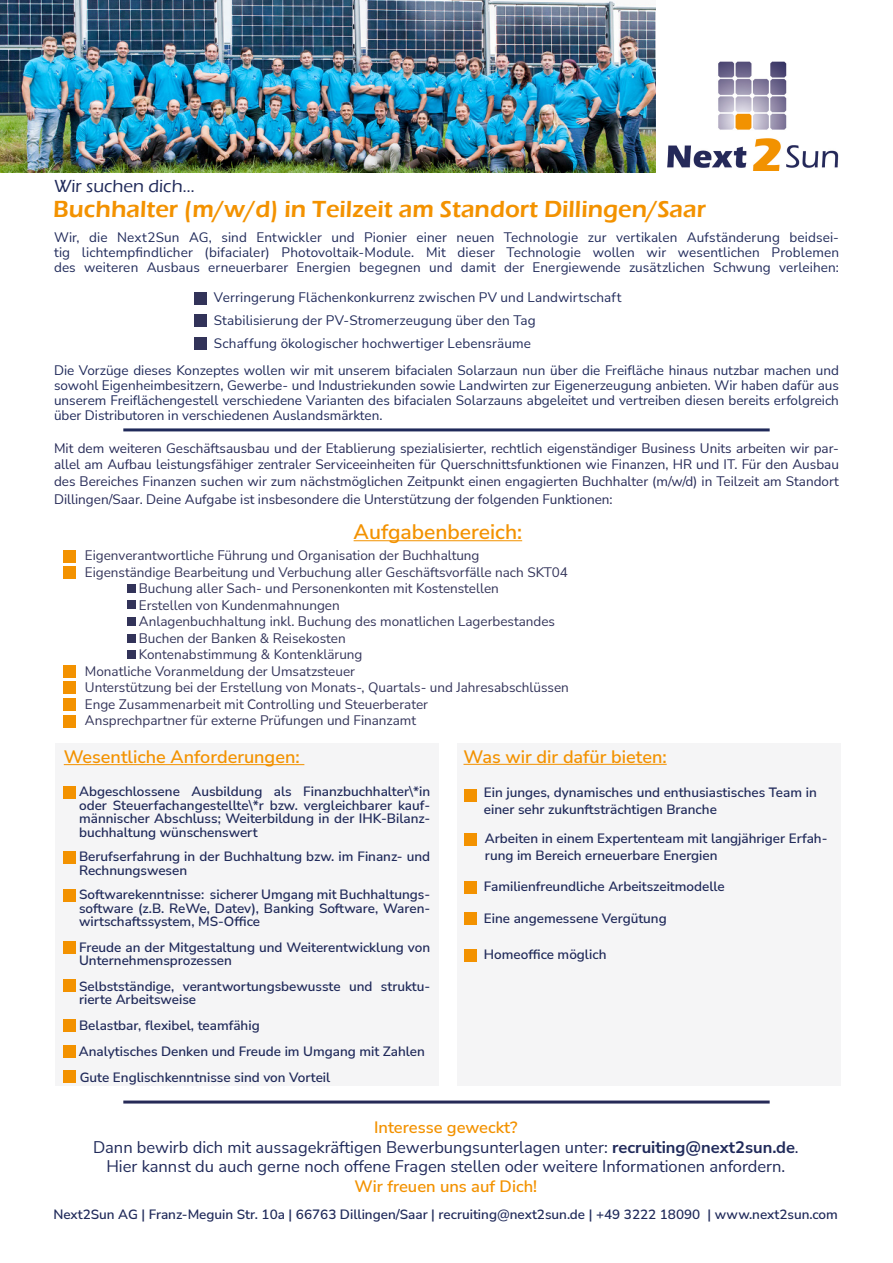
<style>
.page{position:relative;width:893px;height:1263px;background:#fff}
.page>*{position:absolute;margin:0;border:0;box-sizing:border-box;transform-origin:0 0}
.t1{font:600 24px "Eras ITC";color:#f39200}
.t2{font:600 21px "Nunito Sans";color:#f39200}
.t3{font:600 18px "Nunito Sans";color:#f39200}
.t4{font:500 18px "Eras ITC";color:#202a5a}
.t5{font:16.5px/19.5px "Nunito Sans";color:#202a5a;text-align:center}
.t6{font:600 16.5px "Nunito Sans";color:#f39200}
.t7{font:600 13.5px/13.5px "Nunito Sans";color:#202a5a}
.t8{font:13.5px/15px "Nunito Sans";letter-spacing:.01em;color:#202a5a;text-align:justify}
.t9{font:13.5px "Nunito Sans";color:#323359}
.t10{font:13.5px/16.5px "Nunito Sans";color:#262a57;text-align:justify}
.s1{font-weight:600;color:#f39200}
.s2{font-weight:700}
</style>
<div class="page">
<img style="left:667px;top:61px;width:172px;height:109px">
<div style="left:195px;top:292px;width:12px;height:12px;background:#323359"></div>
<div style="left:55px;top:743px;width:383px;height:342px;background:#f5f5f6"></div>
<div style="left:457px;top:743px;width:383px;height:342px;background:#f5f5f6"></div>
<hr style="left:64px;top:764px;width:240px;height:1px;background:#f39200">
<hr style="left:463px;top:764px;width:204px;height:1px;background:#f39200">
<div style="left:64px;top:786px;width:12px;height:12px;background:#f39200"></div>
<div style="left:465px;top:789px;width:12px;height:12px;background:#f39200"></div>
<div style="left:465px;top:833px;width:12px;height:12px;background:#f39200"></div>
<div style="left:465px;top:881px;width:12px;height:12px;background:#f39200"></div>
<div style="left:195px;top:314px;width:12px;height:12px;background:#323359"></div>
<div style="left:195px;top:338px;width:12px;height:12px;background:#323359"></div>
<hr style="left:354px;top:540px;width:168px;height:1px;background:#f39200">
<div style="left:465px;top:949px;width:12px;height:12px;background:#f39200"></div>
<div style="left:64px;top:851px;width:12px;height:13px;background:#f39200"></div>
<div style="left:64px;top:980px;width:12px;height:12px;background:#f39200"></div>
<div style="left:465px;top:913px;width:12px;height:12px;background:#f39200"></div>
<div style="left:64px;top:550px;width:12px;height:12px;background:#f39200"></div>
<div style="left:64px;top:567px;width:12px;height:12px;background:#f39200"></div>
<div style="left:123px;top:1100px;width:647px;height:3px;border:2px solid #262a57"></div>
<div style="left:123px;top:428px;width:647px;height:3px;border:2px solid #202a5a"></div>
<div style="left:64px;top:666px;width:12px;height:12px;background:#f39200"></div>
<div style="left:64px;top:682px;width:12px;height:12px;background:#f39200"></div>
<div style="left:64px;top:889px;width:12px;height:12px;background:#f39200"></div>
<div style="left:64px;top:1046px;width:12px;height:12px;background:#f39200"></div>
<div style="left:64px;top:1070px;width:12px;height:12px;background:#f39200"></div>
<div style="left:64px;top:941px;width:12px;height:13px;background:#f39200"></div>
<div style="left:64px;top:698px;width:12px;height:12px;background:#f39200"></div>
<img style="left:0;top:0;width:656px;height:172px">
<div style="left:64px;top:715px;width:12px;height:12px;background:#f39200"></div>
<div style="left:128px;top:585px;width:8px;height:8px;background:#323359"></div>
<div style="left:128px;top:601px;width:8px;height:8px;background:#323359"></div>
<div style="left:128px;top:617px;width:8px;height:9px;background:#323359"></div>
<div style="left:128px;top:634px;width:8px;height:8px;background:#323359"></div>
<div style="left:128px;top:650px;width:8px;height:9px;background:#323359"></div>
<div style="left:64px;top:1019px;width:12px;height:12px;background:#f39200"></div>
<h3 class="t4" style="left:54px;top:176px;width:142px">Wir suchen dich...</h3>
<h1 class="t1" style="left:53px;top:195px;width:654px">Buchhalter (m/w/d) in Teilzeit am Standort Dillingen/Saar</h1>
<p class="t8" style="left:54px;top:229px;width:786px">Wir, die Next2Sun AG, sind Entwickler und Pionier einer neuen Technologie zur vertikalen Aufständerung beidsei&shy;tig lichtempfindlicher (bifacialer) Photovoltaik-Module. Mit dieser Technologie wollen wir wesentlichen Problemen des weiteren Ausbaus erneuerbarer Energien begegnen und damit der Energiewende zusätzlichen Schwung verleihen:</p>
<p class="t8" style="left:214px;top:289px;width:409px">Verringerung Flächenkonkurrenz zwischen PV und Landwirtschaft</p>
<p class="t8" style="left:214px;top:312px;width:323px">Stabilisierung der PV-Stromerzeugung über den Tag</p>
<p class="t8" style="left:214px;top:336px;width:318px">Schaffung ökologischer hochwertiger Lebensräume</p>
<p class="t8" style="left:54px;top:362px;width:786px">Die Vorzüge dieses Konzeptes wollen wir mit unserem bifacialen Solarzaun nun über die Freifläche hinaus nutzbar machen und sowohl Eigenheimbesitzern, Gewerbe- und Industriekunden sowie Landwirten zur Eigenerzeugung anbieten. Wir haben dafür aus unserem Freiflächengestell verschiedene Varianten des bifacialen Solarzauns abgeleitet und vertreiben diesen bereits erfolgreich über Distributoren in verschiedenen Auslandsmärkten.</p>
<p class="t10" style="left:54px;top:439px;width:786px">Mit dem weiteren Geschäftsausbau und der Etablierung spezialisierter, rechtlich eigenständiger Business Units arbeiten wir par&shy;allel am Aufbau leistungsfähiger zentraler Serviceeinheiten für Querschnittsfunktionen wie Finanzen, HR und IT. Für den Ausbau des Bereiches Finanzen suchen wir zum nächstmöglichen Zeitpunkt einen engagierten Buchhalter (m/w/d) in Teilzeit am Standort</p>
<p class="t10" style="left:54px;top:490px;width:560px">Dillingen/Saar. Deine Aufgabe ist insbesondere die Unterstützung der folgenden Funktionen:</p>
<h2 class="t2" style="left:354px;top:517px;width:170px">Aufgabenbereich:</h2>
<p class="t9" style="left:85px;top:546px;width:396px">Eigenverantwortliche Führung und Organisation der Buchhaltung</p>
<p class="t9" style="left:85px;top:563px;width:485px">Eigenständige Bearbeitung und Verbuchung aller Geschäftsvorfälle nach SKT04</p>
<p class="t9" style="left:139px;top:579px;width:362px">Buchung aller Sach- und Personenkonten mit Kostenstellen</p>
<p class="t9" style="left:139px;top:596px;width:202px">Erstellen von Kundenmahnungen</p>
<p class="t9" style="left:139px;top:612px;width:418px">Anlagenbuchhaltung inkl. Buchung des monatlichen Lagerbestandes</p>
<p class="t9" style="left:139px;top:629px;width:208px">Buchen der Banken &amp; Reisekosten</p>
<p class="t9" style="left:139px;top:645px;width:225px">Kontenabstimmung &amp; Kontenklärung</p>
<p class="t9" style="left:85px;top:662px;width:272px">Monatliche Voranmeldung der Umsatzsteuer</p>
<p class="t9" style="left:85px;top:678px;width:486px">Unterstützung bei der Erstellung von Monats-, Quartals- und Jahresabschlüssen</p>
<p class="t9" style="left:85px;top:695px;width:345px">Enge Zusammenarbeit mit Controlling und Steuerberater</p>
<p class="t9" style="left:85px;top:711px;width:333px">Ansprechpartner für externe Prüfungen und Finanzamt</p>
<h3 class="t3" style="left:64px;top:744px;width:237px">Wesentliche Anforderungen:</h3>
<h3 class="t3" style="left:463px;top:744px;width:205px">Was wir dir dafür bieten:</h3>
<p class="t7" style="left:79px;top:784px;width:353px;text-align:justify">Abgeschlossene Ausbildung als Finanzbuchhalter\*in oder Steuerfachangestellte\*r bzw. vergleichbarer kauf&shy;männischer Abschluss; Weiterbildung in der IHK-Bilanz&shy;buchhaltung wünschenswert</p>
<p class="t7" style="left:484px;top:784px;width:334px;line-height:16.5px">Ein junges, dynamisches und enthusiastisches Team in einer sehr zukunftsträchtigen Branche</p>
<p class="t7" style="left:485px;top:829px;width:344px;line-height:16.5px">Arbeiten in einem Expertenteam mit langjähriger Erfah&shy;rung im Bereich erneuerbare Energien</p>
<p class="t7" style="left:484px;top:879px;width:242px">Familienfreundliche Arbeitszeitmodelle</p>
<p class="t7" style="left:79px;top:849px;width:353px">Berufserfahrung in der Buchhaltung bzw. im Finanz- und<br>Rechnungswesen</p>
<p class="t7" style="left:79px;top:887px;width:353px;text-align:justify">Softwarekenntnisse: sicherer Umgang mit Buchhaltungs&shy;software (z.B. ReWe, Datev), Banking Software, Waren&shy;wirtschaftssystem, MS-Office</p>
<p class="t7" style="left:79px;top:940px;width:353px">Freude an der Mitgestaltung und Weiterentwicklung von<br>Unternehmensprozessen</p>
<p class="t7" style="left:79px;top:979px;width:353px">Selbstständige, verantwortungsbewusste und struktu&shy;rierte Arbeitsweise</p>
<p class="t7" style="left:79px;top:1012px;width:347px;line-height:25.8px">Belastbar, flexibel, teamfähig<br>Analytisches Denken und Freude im Umgang mit Zahlen<br>Gute Englischkenntnisse sind von Vorteil</p>
<p class="t7" style="left:484px;top:911px;width:184px">Eine angemessene Vergütung</p>
<p class="t7" style="left:484px;top:947px;width:124px">Homeoffice möglich</p>
<p class="t5" style="left:93px;top:1117px;width:707px"><span class="s1">Interesse geweckt?<br></span>Dann bewirb dich mit aussagekräftigen Bewerbungsunterlagen unter: <span class="s2">recruiting@next2sun.de</span>.<br>Hier kannst du auch gerne noch offene Fragen stellen oder weitere Informationen anfordern.</p>
<p class="t6" style="left:355px;top:1175px;width:184px">Wir freuen uns auf Dich!</p>
<p class="t7" style="left:53px;top:1207px;width:786px">Next2Sun AG | Franz-Meguin Str. 10a | 66763 Dillingen/Saar | recruiting@next2sun.de | +49 3222 18090 | www.next2sun.com</p>
</div>
